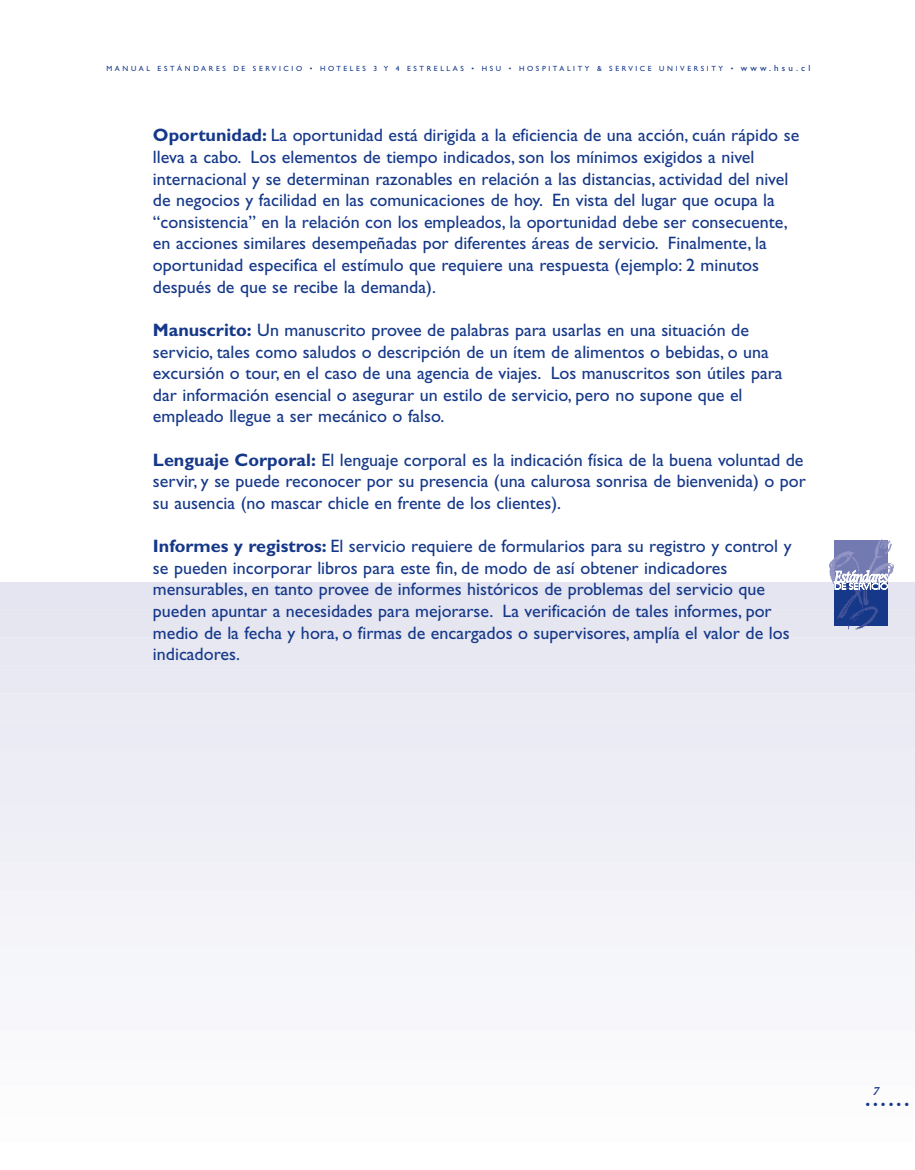
<style>
.page{position:relative;width:915px;height:1170px;background:#fff}
.page>*{position:absolute;margin:0;border:0;box-sizing:border-box;transform-origin:0 0}
.t1{font:18px/21.6px "Gill Sans";color:#153889}
.t2{font:13.5px "Gill Sans";color:#153889}
.t3{font:italic 600 11.25px "Stone Serif";color:#153889}
.t4{font:7.5px "Gill Sans";letter-spacing:.35em;color:#153889}
.s1{font-size:9px}
.s2{font-weight:700}
</style>
<div class="page">
<div style="left:0;top:1047px;width:914px;height:49px;background:#fafafc"></div>
<div style="left:0;top:1019px;width:914px;height:49px;background:#f9f9fb"></div>
<div style="left:0;top:991px;width:914px;height:49px;background:#f7f7fb"></div>
<div style="left:0;top:963px;width:914px;height:49px;background:#f6f7fa"></div>
<div style="left:0;top:935px;width:914px;height:49px;background:#f5f6fa"></div>
<div style="left:0;top:906px;width:914px;height:50px;background:#f4f4f9"></div>
<div style="left:0;top:878px;width:914px;height:50px;background:#f3f3f9"></div>
<div style="left:0;top:850px;width:914px;height:50px;background:#f1f1f7"></div>
<div style="left:0;top:822px;width:914px;height:50px;background:#eff0f6"></div>
<div style="left:0;top:794px;width:914px;height:50px;background:#eeeff6"></div>
<div style="left:0;top:766px;width:914px;height:50px;background:#ededf5"></div>
<div style="left:0;top:738px;width:914px;height:50px;background:#ecedf5"></div>
<div style="left:0;top:710px;width:914px;height:50px;background:#eaebf4"></div>
<div style="left:0;top:682px;width:914px;height:50px;background:#ebebf4"></div>
<div style="left:0;top:654px;width:914px;height:50px;background:#e9e9f3"></div>
<div style="left:0;top:626px;width:914px;height:50px;background:#e7e8f2"></div>
<div style="left:0;top:598px;width:914px;height:50px;background:#e6e6f1"></div>
<div style="left:0;top:583px;width:914px;height:37px;background:#e4e5f1"></div>
<img style="left:834px;top:583px;width:54px;height:47px">
<img style="left:824px;top:539px;width:74px;height:44px">
<svg style="left:833px;top:570px;width:54px;height:19px"></svg>
<p class="t4" style="left:106px;top:65px;width:705px">MANUAL ESTÁNDARES DE SERVICIO • HOTELES 3 Y 4 ESTRELLAS • HSU • HOSPITALITY &amp; SERVICE UNIVERSITY • <span class="s1">www.hsu.cl</span></p>
<p class="t1" style="left:153px;top:125px;width:647px"><span class="s2">Oportunidad:</span> La oportunidad está dirigida a la eficiencia de una acción, cuán rápido se lleva a cabo. Los elementos de tiempo indicados, son los mínimos exigidos a nivel internacional y se determinan razonables en relación a las distancias, actividad del nivel de negocios y facilidad en las comunicaciones de hoy. En vista del lugar que ocupa la “consistencia” en la relación con los empleados, la oportunidad debe ser consecuente, en acciones similares desempeñadas por diferentes áreas de servicio. Finalmente, la oportunidad especifica el estímulo que requiere una respuesta (ejemplo: 2 minutos después de que se recibe la demanda).</p>
<p class="t1" style="left:153px;top:319px;width:631px"><span class="s2">Manuscrito:</span> Un manuscrito provee de palabras para usarlas en una situación de servicio, tales como saludos o descripción de un ítem de alimentos o bebidas, o una excursión o tour, en el caso de una agencia de viajes. Los manuscritos son útiles para dar información esencial o asegurar un estilo de servicio, pero no supone que el empleado llegue a ser mecánico o falso.</p>
<p class="t1" style="left:153px;top:449px;width:654px"><span class="s2">Lenguaje Corporal:</span> El lenguaje corporal es la indicación física de la buena voluntad de servir, y se puede reconocer por su presencia (una calurosa sonrisa de bienvenida) o por su ausencia (no mascar chicle en frente de los clientes).</p>
<p class="t1" style="left:153px;top:535px;width:640px"><span class="s2">Informes y registros:</span> El servicio requiere de formularios para su registro y control y se pueden incorporar libros para este fin, de modo de así obtener indicadores mensurables, en tanto provee de informes históricos de problemas del servicio que pueden apuntar a necesidades para mejorarse. La verificación de tales informes, por medio de la fecha y hora, o firmas de encargados o supervisores, amplía el valor de los indicadores.</p>
<p class="t3" style="left:872px;top:1084px;width:8px">7</p>
<p class="t2" style="left:865px;top:1096px;width:45px">••••••</p>
</div>
